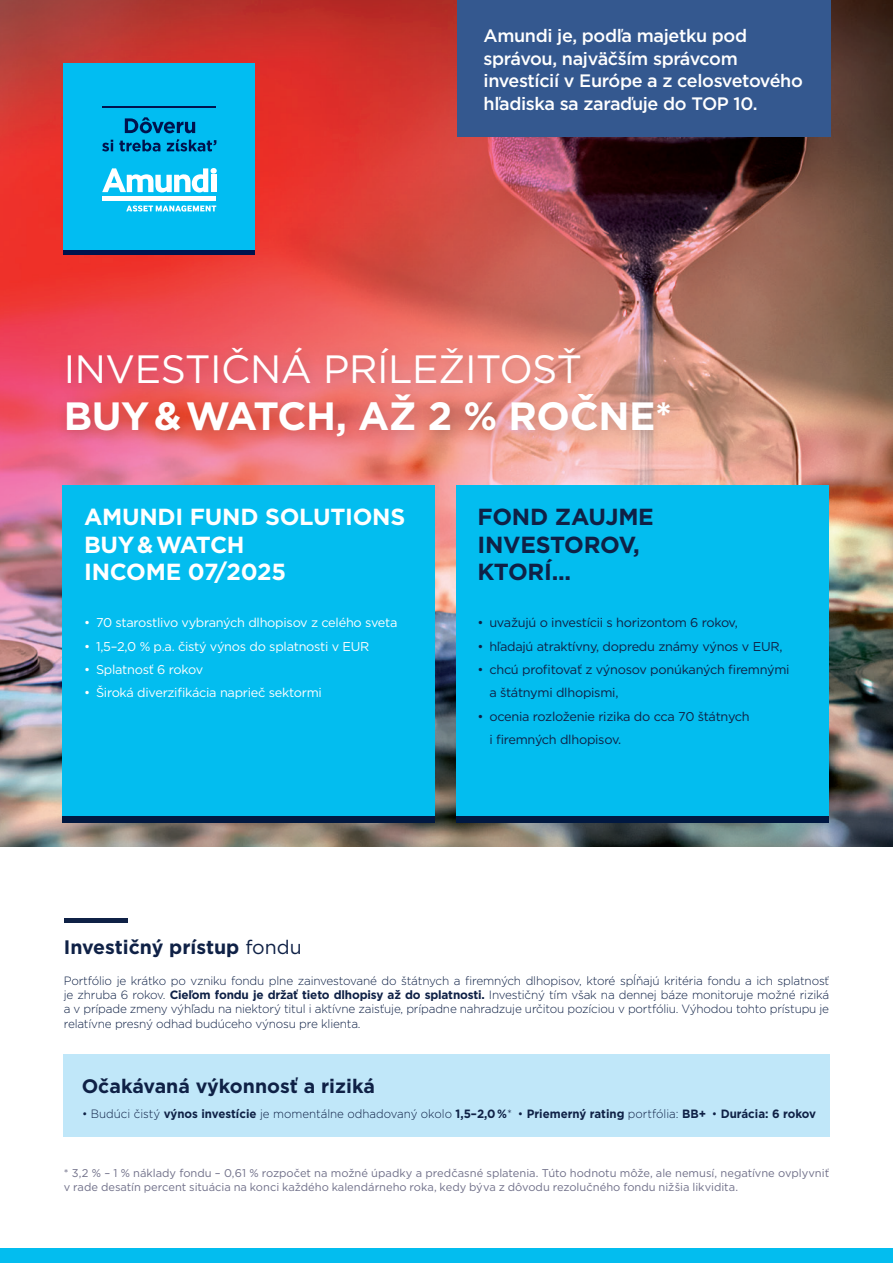
<style>
.page{position:relative;width:893px;height:1263px;background:#fff}
.page>*{position:absolute;margin:0;border:0;box-sizing:border-box;transform-origin:0 0}
.Amundi_underline{font:39.45px "Gotham";letter-spacing:-.01em;color:#fff}
.Amundi_underline-2{font:700 39.45px "Gotham";letter-spacing:-.01em;color:#fff}
.Amundi_underline-3{font:700 23.25px/27.9px "Gotham";letter-spacing:-.01em;color:#fff}
.Amundi_underline-4{font:700 23.25px/27.9px "Gotham";letter-spacing:-.01em;color:#0f2146}
.Amundi_underline-5{font:700 19.5px "Gotham";color:#0f2146}
.Amundi_underline-6{font:500 18px/22.5px "Gotham";letter-spacing:-.02em;color:#fff}
.Amundi_underline-7{font:12.75px/23.4px "Gotham";letter-spacing:-.02em;color:#0f2146}
.Amundi_underline-8{font:12.75px "Gotham";letter-spacing:-.02em;color:#fff}
.Amundi_underline-9{font:300 12px/14.4px "Gotham";letter-spacing:-.015em;color:#0f2146;text-align:justify}
.Amundi_underline-10{font:700 12px "Gotham";color:#0f2146;scale:.96 1}
.Amundi_underline-11{font:11.25px/13.5px "Gotham";color:#707089}
.s1{font-weight:400}
.s2{font-weight:700}
.s3{font-weight:300}
</style>
<div class="page">
<img style="left:0;top:0;width:893px;height:846px">
<hr style="left:64px;top:918px;width:64px;height:4px;background:#0f2146">
<div style="left:0;top:1248px;width:893px;height:15px;background:#03bdef"></div>
<div style="left:63px;top:485px;width:372px;height:337px;background:#03bdef"></div>
<div style="left:456px;top:485px;width:372px;height:337px;background:#03bdef"></div>
<div style="left:63px;top:816px;width:372px;height:6px;background:#001841"></div>
<div style="left:456px;top:816px;width:372px;height:6px;background:#001841"></div>
<div style="left:56px;top:337px;width:630px;height:116px;background:#231f20;opacity:.21"></div>
<div style="left:63px;top:1055px;width:766px;height:82px;background:#c0e7f9"></div>
<div style="left:457px;top:0;width:374px;height:136px;background:#34588f"></div>
<div style="left:64px;top:63px;width:191px;height:192px;background:#01bdf2"></div>
<hr style="left:102px;top:197px;width:114px;height:4px;background:#fff">
<svg style="left:102px;top:168px;width:115px;height:25px"></svg>
<div style="left:211px;top:175px;width:5px;height:17px;background:#fff"></div>
<svg style="left:126px;top:205px;width:90px;height:7px"></svg>
<hr style="left:103px;top:107px;width:113px;height:1px;background:#00134d">
<svg style="left:125px;top:117px;width:70px;height:16px"></svg>
<svg style="left:102px;top:140px;width:11px;height:11px"></svg>
<svg style="left:119px;top:140px;width:41px;height:12px"></svg>
<svg style="left:167px;top:139px;width:49px;height:12px"></svg>
<hr style="left:64px;top:251px;width:191px;height:4px;background:#00134d">
<p class="Amundi_underline-6" style="left:484px;top:24px;width:321px">Amundi je, podľa majetku pod správou, najväčším správcom investícií v Európe a z celosvetového hľadiska sa zaraďuje do TOP 10.</p>
<p class="Amundi_underline" style="left:64px;top:343px;width:520px">INVESTIČNÁ PRÍLEŽITOSŤ</p>
<p class="Amundi_underline-2" style="left:64px;top:390px;width:610px">BUY &amp; WATCH, AŽ 2 % ROČNE*</p>
<p class="Amundi_underline-3" style="left:84px;top:502px;width:323px">AMUNDI FUND SOLUTIONS<br>BUY &amp; WATCH<br>INCOME 07/2025</p>
<p class="Amundi_underline-8" style="left:84px;top:614px;width:315px">• 70 starostlivo vybraných dlhopisov z celého sveta</p>
<p class="Amundi_underline-8" style="left:84px;top:638px;width:287px">• 1,5–2,0 % p.a. čistý výnos do splatnosti v EUR</p>
<p class="Amundi_underline-8" style="left:84px;top:661px;width:121px">• Splatnosť 6 rokov</p>
<p class="Amundi_underline-8" style="left:84px;top:685px;width:239px">• Široká diverzifikácia naprieč sektormi</p>
<p class="Amundi_underline-4" style="left:477px;top:502px;width:178px">FOND ZAUJME<br>INVESTOROV,<br>KTORÍ...</p>
<p class="Amundi_underline-7" style="left:477px;top:611px;width:262px">• uvažujú o investícii s horizontom 6 rokov,</p>
<p class="Amundi_underline-7" style="left:477px;top:634px;width:307px">• hľadajú atraktívny, dopredu známy výnos v EUR,</p>
<p class="Amundi_underline-7" style="left:489px;top:657px;width:302px;text-indent:-12px">• chcú profitovať z výnosov ponúkaných firemnými a štátnymi dlhopismi,</p>
<p class="Amundi_underline-7" style="left:489px;top:704px;width:262px;text-indent:-12px">• ocenia rozloženie rizika do cca 70 štátnych i firemných dlhopisov.</p>
<p class="Amundi_underline-5" style="left:64px;top:934px;width:240px">Investičný prístup <span class="s1">fondu</span></p>
<p class="Amundi_underline-9" style="left:64px;top:973px;width:767px">Portfólio je krátko po vzniku fondu plne zainvestované do štátnych a firemných dlhopisov, ktoré spĺňajú kritéria fondu a ich splatnosť je zhruba 6 rokov. <span class="s2">Cieľom fondu je držať tieto dlhopisy až do splatnosti.</span> Investičný tím však na dennej báze monitoruje možné riziká a v prípade zmeny výhľadu na niektorý titul i aktívne zaisťuje, prípadne nahradzuje určitou pozíciou v portfóliu. Výhodou tohto prístupu je relatívne presný odhad budúceho výnosu pre klienta.</p>
<p class="Amundi_underline-5" style="left:82px;top:1073px;width:295px">Očakávaná výkonnosť a riziká</p>
<p class="Amundi_underline-10" style="left:82px;top:1106px;width:766px"><span class="s3">• Budúci čistý</span> výnos investície <span class="s3">je momentálne odhadovaný okolo</span> 1,5–2,0 %<span class="s3">* •</span> Priemerný rating <span class="s3">portfólia:</span> BB+ <span class="s3">•</span> Durácia: 6 rokov</p>
<p class="Amundi_underline-11" style="left:64px;top:1166px;width:767px">* 3,2 % – 1 % náklady fondu – 0,61 % rozpočet na možné úpadky a predčasné splatenia. Túto hodnotu môže, ale nemusí, negatívne ovplyvniť v rade desatín percent situácia na konci každého kalendárneho roka, kedy býva z dôvodu rezolučného fondu nižšia likvidita.</p>
</div>
